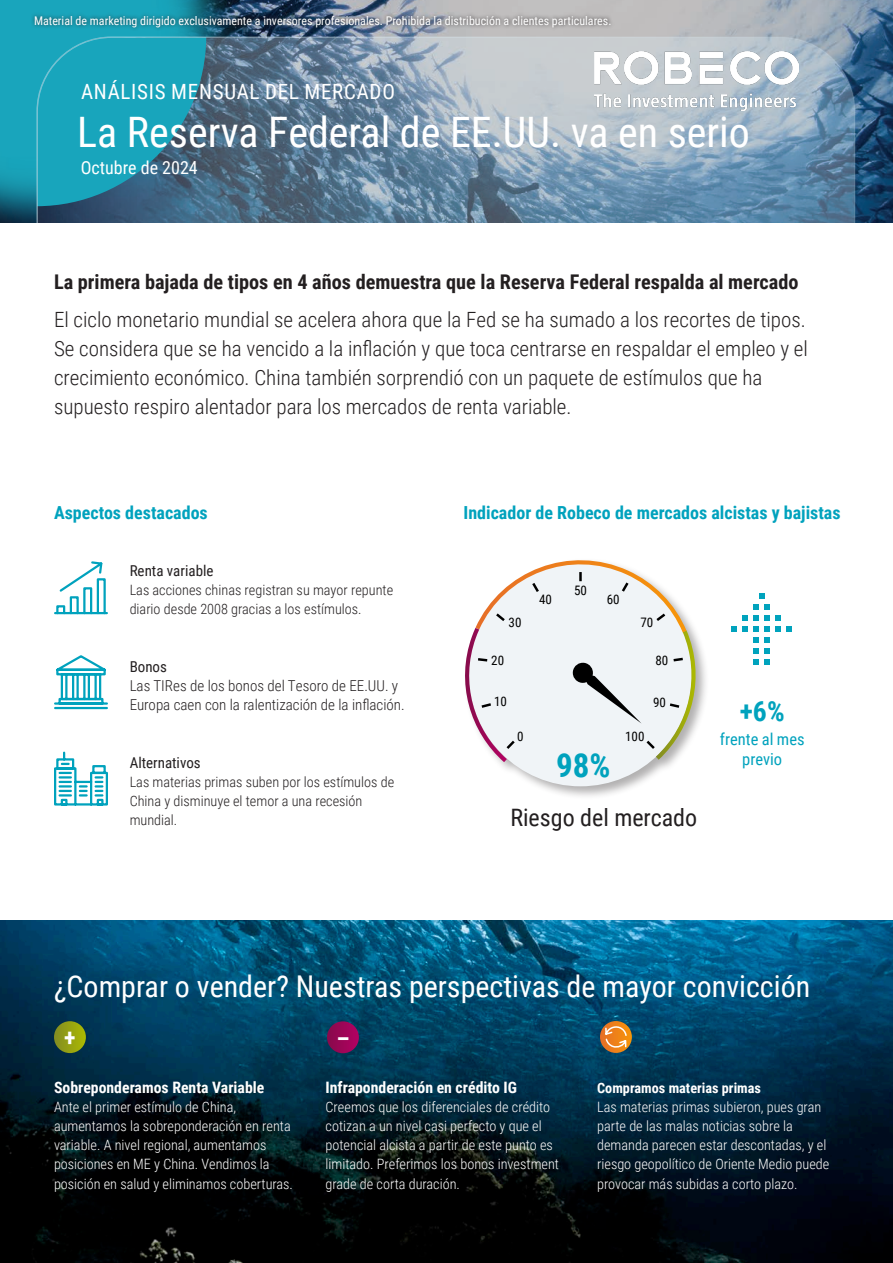
<style>
.page{position:relative;width:893px;height:1263px;background:#fff}
.page>*{position:absolute;margin:0;border:0;box-sizing:border-box;transform-origin:0 0}
.Leestekst{font:42px "Roboto Condensed";color:#fff}
.Paragraafkop{font:700 33px "Roboto Condensed";color:#00a2bd}
.Hoofdstukkop{font:30px "Roboto Condensed";color:#fff}
._03-subheading_level_1{font:700 27.75px "Roboto Condensed";color:#00a2bd}
.Paragraafkop-2{font:24px "Roboto Condensed";color:#231f20}
.Leestekst-2{font:700 24px "Roboto Condensed";color:#fff}
.Inleidende_tekst{font:300 21px/28.7px "Roboto Condensed";color:#231f20}
.Leestekst-3{font:21px "Roboto Condensed";letter-spacing:.035em;color:#fff}
.Hoofdstukkop-2{font:700 20.25px "Roboto Condensed";color:#231f20}
.Hoofdstukkop-3{font:700 18px "Roboto Condensed";color:#00a2bd}
.Leestekst-4{font:18px "Roboto Condensed";color:#fff}
._03-subheading_level_1-2{font:16.5px/19.5px "Roboto Condensed";color:#00a2bd;text-align:center}
.Paragraafkop-3{font:700 15.75px "Roboto Condensed";color:#fff}
.Subparagraafkop{font:300 15px/19.2px "Roboto Condensed";color:#231f20}
.Subparagraafkop-2{font:15px "Roboto Condensed";color:#231f20}
.Leestekst-5{font:300 14.25px/19.2px "Roboto Condensed";color:#fff}
.Leestekst-6{font:300 14.25px/19.2px "Roboto Condensed";color:#231f20}
.Leestekst-7{font:700 14.25px "Roboto Condensed";color:#fff}
.t1{font:13.05px "Roboto Condensed";color:#000}
.Inleidende_tekst-2{font:12px "Roboto Condensed";color:#fff}
</style>
<div class="page">
<img style="left:0;top:921px;width:893px;height:342px">
<img style="left:260px;top:0;width:633px;height:223px">
<img style="left:0;top:0;width:260px;height:223px">
<svg style="left:36px;top:36px;width:820px;height:187px;background:#6894aa"></svg>
<img style="left:594px;top:51px;width:204px;height:60px">
<svg style="left:54px;top:1021px;width:32px;height:32px"></svg>
<svg style="left:327px;top:1021px;width:32px;height:32px"></svg>
<svg style="left:600px;top:1021px;width:32px;height:32px"></svg>
<svg style="left:604px;top:1026px;width:24px;height:22px"></svg>
<svg style="left:54px;top:751px;width:54px;height:55px"></svg>
<svg style="left:54px;top:655px;width:54px;height:55px"></svg>
<svg style="left:54px;top:561px;width:54px;height:54px"></svg>
<svg style="left:753px;top:649px;width:17px;height:5px"></svg>
<svg style="left:753px;top:660px;width:17px;height:5px"></svg>
<svg style="left:731px;top:593px;width:61px;height:50px"></svg>
<div style="left:463px;top:558px;width:247px;height:242px;background:#231f20;opacity:.35"></div>
<div style="left:469px;top:563px;width:223px;height:223px;background:#f0f4f7;border-radius:50%"></div>
<svg style="left:463px;top:558px;width:241px;height:208px"></svg>
<div style="left:31px;top:12px;width:584px;height:20px;background:#231f20;opacity:.75"></div>
<p class="Inleidende_tekst-2" style="left:34px;top:13px;width:579px">Material de marketing dirigido exclusivamente a inversores profesionales. Prohibida la distribución a clientes particulares.</p>
<p class="Leestekst-3" style="left:81px;top:76px;width:315px">ANÁLISIS MENSUAL DEL MERCADO</p>
<p class="Leestekst" style="left:77px;top:102px;width:674px">La Reserva Federal de EE.UU. va en serio</p>
<p class="Leestekst-4" style="left:81px;top:155px;width:119px">Octubre de 2024</p>
<p class="Hoofdstukkop-2" style="left:54px;top:268px;width:746px">La primera bajada de tipos en 4 años demuestra que la Reserva Federal respalda al mercado</p>
<p class="Inleidende_tekst" style="left:54px;top:305px;width:755px">El ciclo monetario mundial se acelera ahora que la Fed se ha sumado a los recortes de tipos.<br>Se considera que se ha vencido a la inflación y que toca centrarse en respaldar el empleo y el crecimiento económico. China también sorprendió con un paquete de estímulos que ha supuesto respiro alentador para los mercados de renta variable.</p>
<p class="Hoofdstukkop-3" style="left:54px;top:500px;width:155px">Aspectos destacados</p>
<p class="Hoofdstukkop-3" style="left:463px;top:500px;width:379px">Indicador de Robeco de mercados alcistas y bajistas</p>
<p class="Subparagraafkop-2" style="left:130px;top:560px;width:85px">Renta variable</p>
<p class="Leestekst-6" style="left:130px;top:580px;width:265px">Las acciones chinas registran su mayor repunte diario desde 2008 gracias a los estímulos.</p>
<p class="Subparagraafkop-2" style="left:130px;top:656px;width:39px">Bonos</p>
<p class="Subparagraafkop" style="left:130px;top:675px;width:277px">Las TIRes de los bonos del Tesoro de EE.UU. y<br>Europa caen con la ralentización de la inflación.</p>
<p class="Subparagraafkop-2" style="left:130px;top:752px;width:73px">Alternativos</p>
<p class="Leestekst-6" style="left:130px;top:771px;width:266px">Las materias primas suben por los estímulos de<br>China y disminuye el temor a una recesión mundial.</p>
<p class="t1" style="left:539px;top:590px;width:14px">40</p>
<p class="t1" style="left:574px;top:581px;width:14px">50</p>
<p class="t1" style="left:607px;top:591px;width:14px">60</p>
<p class="t1" style="left:509px;top:613px;width:14px">30</p>
<p class="t1" style="left:640px;top:613px;width:14px">70</p>
<p class="t1" style="left:491px;top:651px;width:14px">20</p>
<p class="t1" style="left:494px;top:693px;width:14px">10</p>
<p class="t1" style="left:655px;top:651px;width:14px">80</p>
<p class="t1" style="left:653px;top:693px;width:14px">90</p>
<p class="t1" style="left:517px;top:728px;width:8px">0</p>
<p class="t1" style="left:625px;top:728px;width:21px">100</p>
<p class="Paragraafkop" style="left:556px;top:742px;width:56px">98%</p>
<p class="Paragraafkop-2" style="left:510px;top:800px;width:188px">Riesgo del mercado</p>
<p class="_03-subheading_level_1" style="left:740px;top:691px;width:47px">+6%</p>
<p class="_03-subheading_level_1-2" style="left:720px;top:729px;width:86px">frente al mes previo</p>
<p class="Hoofdstukkop" style="left:54px;top:965px;width:758px">¿Comprar o vender? Nuestras perspectivas de mayor convicción</p>
<p class="Leestekst-2" style="left:64px;top:1021px;width:13px">+</p>
<p class="Leestekst-2" style="left:336px;top:1021px;width:15px">–</p>
<p class="Paragraafkop-3" style="left:54px;top:1076px;width:212px">Sobreponderamos Renta Variable</p>
<p class="Leestekst-5" style="left:54px;top:1097px;width:241px">Ante el primer estímulo de China, aumentamos la sobreponderación en renta variable. A nivel regional, aumentamos posiciones en ME y China. Vendimos la posición en salud y eliminamos coberturas.</p>
<p class="Paragraafkop-3" style="left:326px;top:1076px;width:193px">Infraponderación en crédito IG</p>
<p class="Leestekst-5" style="left:326px;top:1097px;width:235px">Creemos que los diferenciales de crédito cotizan a un nivel casi perfecto y que el potencial alcista a partir de este punto es limitado. Preferimos los bonos investment grade de corta duración.</p>
<p class="Leestekst-7" style="left:597px;top:1078px;width:165px">Compramos materias primas</p>
<p class="Leestekst-5" style="left:597px;top:1097px;width:234px">Las materias primas subieron, pues gran parte de las malas noticias sobre la demanda parecen estar descontadas, y el riesgo geopolítico de Oriente Medio puede provocar más subidas a corto plazo.</p>
</div>
